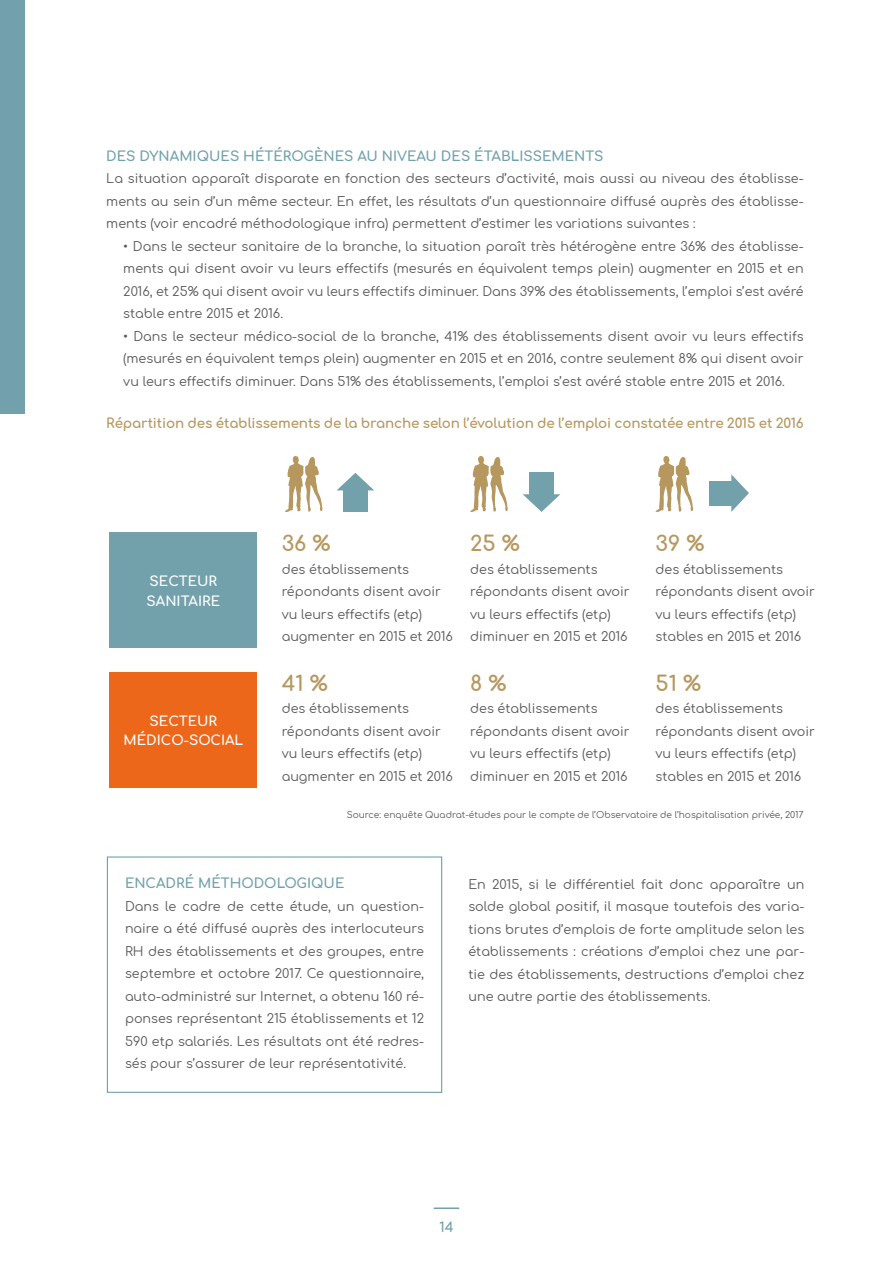
<style>
.page{position:relative;width:893px;height:1263px;background:#fff}
.page>*{position:absolute;margin:0;border:0;box-sizing:border-box;transform-origin:0 0}
.t1{font:700 21px "Comfortaa";color:#b6975e}
.t2{font:700 13.5px "Comfortaa";letter-spacing:-.01em;color:#b6975e}
.t3{font:700 13.5px "Comfortaa";color:#72a1ac}
.t4{font:700 13.5px/19.5px "Comfortaa";color:#fff}
.t5{font:12.75px/22.5px "Comfortaa";color:#575756}
.t6{font:9px "Comfortaa";color:#575756}
</style>
<div class="page">
<hr style="left:434px;top:1207px;width:25px;height:2px;background:#72a1ac">
<div style="left:107px;top:856px;width:335px;height:237px;border:1px solid #72a1ac"></div>
<div style="left:0;top:0;width:24px;height:414px;background:#72a1ac"></div>
<svg style="left:285px;top:456px;width:38px;height:56px"></svg>
<svg style="left:470px;top:456px;width:38px;height:56px"></svg>
<svg style="left:655px;top:456px;width:38px;height:56px"></svg>
<div style="left:109px;top:532px;width:148px;height:116px;background:#72a1ac"></div>
<div style="left:109px;top:672px;width:148px;height:115px;background:#ec671a"></div>
<svg style="left:523px;top:494px;width:37px;height:18px"></svg>
<div style="left:529px;top:473px;width:25px;height:23px;background:#72a1ac"></div>
<svg style="left:337px;top:473px;width:37px;height:17px"></svg>
<div style="left:343px;top:489px;width:25px;height:23px;background:#72a1ac"></div>
<svg style="left:731px;top:474px;width:18px;height:38px"></svg>
<div style="left:710px;top:481px;width:23px;height:24px;background:#72a1ac"></div>
<p class="t3" style="left:106px;top:143px;width:498px">DES DYNAMIQUES HÉTÉROGÈNES AU NIVEAU DES ÉTABLISSEMENTS</p>
<p class="t5" style="left:106px;top:166px;width:699px;text-align:justify">La situation apparaît disparate en fonction des secteurs d’activité, mais aussi au niveau des établisse&shy;ments au sein d’un même secteur. En effet, les résultats d’un questionnaire diffusé auprès des établisse&shy;ments (voir encadré méthodologique infra) permettent d’estimer les variations suivantes :</p>
<p class="t5" style="left:123px;top:233px;width:682px;text-align:justify">• Dans le secteur sanitaire de la branche, la situation paraît très hétérogène entre 36% des établisse&shy;ments qui disent avoir vu leurs effectifs (mesurés en équivalent temps plein) augmenter en 2015 et en 2016, et 25% qui disent avoir vu leurs effectifs diminuer. Dans 39% des établissements, l’emploi s’est avéré stable entre 2015 et 2016.</p>
<p class="t5" style="left:123px;top:323px;width:682px;text-align:justify">• Dans le secteur médico-social de la branche, 41% des établissements disent avoir vu leurs effectifs (mesurés en équivalent temps plein) augmenter en 2015 et en 2016, contre seulement 8% qui disent avoir vu leurs effectifs diminuer. Dans 51% des établissements, l’emploi s’est avéré stable entre 2015 et 2016.</p>
<p class="t2" style="left:106px;top:410px;width:699px">Répartition des établissements de la branche selon l’évolution de l’emploi constatée entre 2015 et 2016</p>
<p class="t4" style="left:147px;top:570px;width:75px">SECTEUR<br>SANITAIRE</p>
<p class="t4" style="left:123px;top:709px;width:121px;text-align:center">SECTEUR<br>MÉDICO-SOCIAL</p>
<h1 class="t1" style="left:282px;top:524px;width:50px">36 %</h1>
<p class="t5" style="left:282px;top:556px;width:173px">des établissements répondants disent avoir vu leurs effectifs (etp) augmenter en 2015 et 2016</p>
<h1 class="t1" style="left:282px;top:664px;width:48px">41 %</h1>
<p class="t5" style="left:282px;top:695px;width:173px">des établissements répondants disent avoir vu leurs effectifs (etp) augmenter en 2015 et 2016</p>
<h1 class="t1" style="left:470px;top:524px;width:51px">25 %</h1>
<p class="t5" style="left:470px;top:556px;width:161px">des établissements répondants disent avoir vu leurs effectifs (etp) diminuer en 2015 et 2016</p>
<h1 class="t1" style="left:470px;top:664px;width:38px">8 %</h1>
<p class="t5" style="left:470px;top:695px;width:161px">des établissements répondants disent avoir vu leurs effectifs (etp) diminuer en 2015 et 2016</p>
<h1 class="t1" style="left:655px;top:524px;width:50px">39 %</h1>
<p class="t5" style="left:655px;top:556px;width:161px">des établissements répondants disent avoir vu leurs effectifs (etp) stables en 2015 et 2016</p>
<h1 class="t1" style="left:655px;top:664px;width:47px">51 %</h1>
<p class="t5" style="left:655px;top:695px;width:161px">des établissements répondants disent avoir vu leurs effectifs (etp) stables en 2015 et 2016</p>
<p class="t6" style="left:347px;top:806px;width:458px">Source: enquête Quadrat-études pour le compte de l’Observatoire de l’hospitalisation privée, 2017</p>
<p class="t3" style="left:125px;top:871px;width:221px">ENCADRÉ MÉTHODOLOGIQUE</p>
<p class="t5" style="left:125px;top:893px;width:301px;text-align:justify">Dans le cadre de cette étude, un question&shy;naire a été diffusé auprès des interlocuteurs RH des établissements et des groupes, entre septembre et octobre 2017. Ce questionnaire, auto-administré sur Internet, a obtenu 160 ré&shy;ponses représentant 215 établissements et 12<br>590 etp salariés. Les résultats ont été redres&shy;sés pour s’assurer de leur représentativité.</p>
<p class="t5" style="left:468px;top:871px;width:337px;text-align:justify">En 2015, si le différentiel fait donc apparaître un solde global positif, il masque toutefois des varia&shy;tions brutes d’emplois de forte amplitude selon les établissements : créations d’emploi chez une par&shy;tie des établissements, destructions d’emploi chez une autre partie des établissements.</p>
<p class="t3" style="left:439px;top:1214px;width:16px">14</p>
</div>
